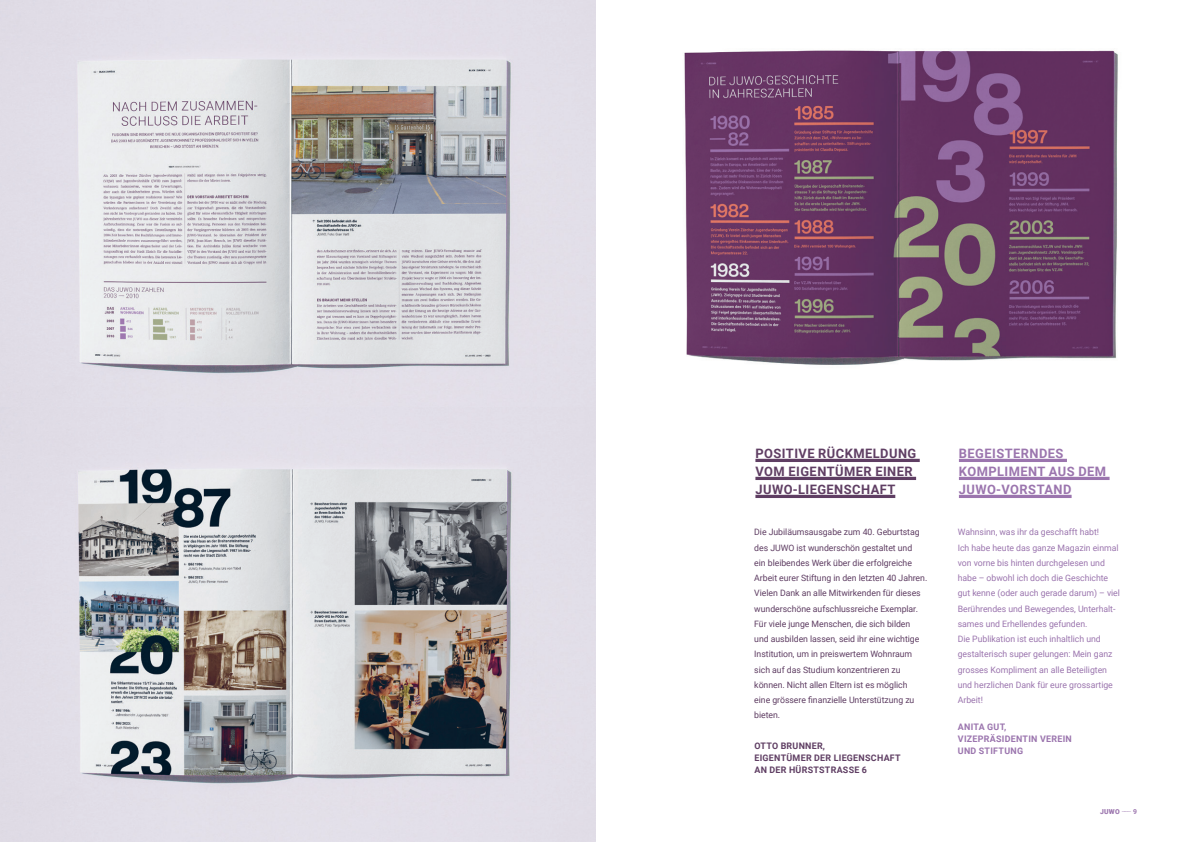
<style>
.page{position:relative;width:1191px;height:842px;background:#fff}
.page>*{position:absolute;margin:0;border:0;box-sizing:border-box;transform-origin:0 0}
.t1{font:700 13px/18px "Roboto";letter-spacing:.035em;color:#5f3e63}
.t2{font:700 13px/18px "Roboto";letter-spacing:.035em;color:#9b75ae}
.t3{font:700 9px/12px "Roboto";letter-spacing:.03em;color:#5f3e63}
.t4{font:700 9px/12px "Roboto";letter-spacing:.03em;color:#9b75ae}
.t5{font:8.8px/15.3px "Roboto";letter-spacing:-.005em;color:#5f3e63}
.t6{font:8.8px/15.3px "Roboto";letter-spacing:-.005em;color:#9b75ae}
.t7{font:900 6.8px "Roboto";color:#9b75ae}
.s1{font-weight:300}
.s2{font-weight:700}
</style>
<div class="page">
<img style="left:595px;top:0;width:523px;height:402px">
<img style="left:0;top:0;width:595px;height:407px">
<hr style="left:755px;top:459px;width:164px;height:3px;background:#5f3e63">
<hr style="left:755px;top:477px;width:161px;height:3px;background:#5f3e63">
<hr style="left:755px;top:495px;width:140px;height:3px;background:#5f3e63">
<img style="left:0;top:407px;width:595px;height:435px">
<hr style="left:959px;top:459px;width:108px;height:3px;background:#9b75ae">
<hr style="left:959px;top:477px;width:150px;height:3px;background:#9b75ae">
<hr style="left:959px;top:495px;width:112px;height:3px;background:#9b75ae">
<h1 class="t1" style="left:755px;top:444px;width:162px">POSITIVE RÜCKMELDUNG<br>VOM EIGENTÜMER EINER<br>JUWO-LIEGENSCHAFT</h1>
<p class="t5" style="left:754px;top:524px;width:174px">Die Jubiläumsausgabe zum 40. Geburtstag des JUWO ist wunderschön gestaltet und<br>ein bleibendes Werk über die erfolgreiche Arbeit eurer Stiftung in den letzten 40 Jahren.<br>Vielen Dank an alle Mitwirkenden für dieses wunderschöne aufschlussreiche Exemplar.<br>Für viele junge Menschen, die sich bilden<br>und ausbilden lassen, seid ihr eine wichtige Institution, um in preiswertem Wohnraum sich auf das Studium konzentrieren zu können. Nicht allen Eltern ist es möglich<br>eine grössere finanzielle Unterstützung zu bieten.</p>
<p class="t3" style="left:754px;top:739px;width:148px">OTTO BRUNNER,<br>EIGENTÜMER DER LIEGENSCHAFT<br>AN DER HÜRSTSTRASSE 6</p>
<h1 class="t2" style="left:959px;top:444px;width:149px">BEGEISTERNDES<br>KOMPLIMENT AUS DEM<br>JUWO-VORSTAND</h1>
<p class="t6" style="left:957px;top:524px;width:164px">Wahnsinn, was ihr da geschafft habt!<br>Ich habe heute das ganze Magazin einmal von vorne bis hinten durchgelesen und habe – obwohl ich doch die Geschichte gut kenne (oder auch gerade darum) – viel Berührendes und Bewegendes, Unterhalt&shy;sames und Erhellendes gefunden.<br>Die Publikation ist euch inhaltlich und gestalterisch super gelungen: Mein ganz grosses Kompliment an alle Beteiligten und herzlichen Dank für eure grossartige Arbeit!</p>
<p class="t4" style="left:958px;top:721px;width:115px">ANITA GUT,<br>VIZEPRÄSIDENTIN VEREIN<br>UND STIFTUNG</p>
<p class="t7" style="left:1100px;top:807px;width:38px">JUWO <span class="s1">–––</span> <span class="s2">9</span></p>
</div>
